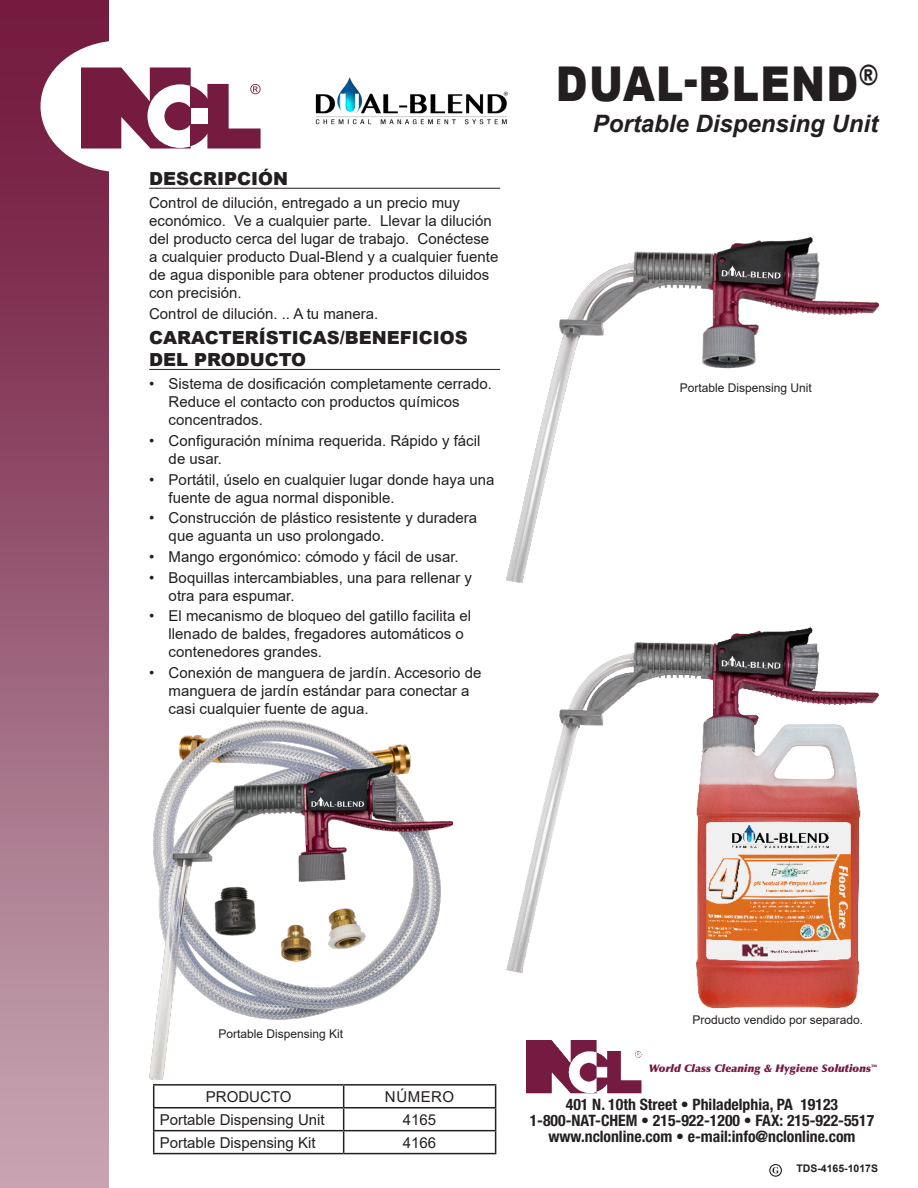
<style>
.page{position:relative;width:918px;height:1188px;background:#fff}
.page>*{position:absolute;margin:0;border:0;box-sizing:border-box;transform-origin:0 0}
.Product_Name{font:900 48px "Arial";letter-spacing:.035em;color:#231f20;scale:.85 1}
.Product_Subtitle{font:italic 700 24px "Arial";color:#231f20}
.Section_Heading{font:900 18px/21.6px "Arial";color:#231f20}
.t1{font:700 condensed 15.75px/16.4px "Helvetica Neue LT Std";color:#231f20;text-align:center}
.Body_Text{font:15px/18px "Arial";color:#231f20}
.MSDS_-_Subtitle{font:15px "Arial";color:#231f20}
.Bullet_Text{font:12px "Arial";color:#231f20}
.t2{font:italic 10.5px "Optima LT Std X Black";color:#751b40}
.Code_No{font:700 10.5px "Arial";color:#231f20}
</style>
<div class="page">
<div style="left:0;top:0;width:108px;height:1188px;background:linear-gradient(to bottom,#6d1137,#c6a7b3)"></div>
<div style="left:41px;top:41px;width:161px;height:131px;background:#fff;border-radius:50%"></div>
<svg style="left:81px;top:68px;width:180px;height:81px"></svg>
<div style="left:191px;top:108px;width:16px;height:16px;background:#fff"></div>
<img style="left:526px;top:1041px;width:116px;height:53px">
<hr style="left:149px;top:188px;width:351px;height:1px;background:#231f20">
<hr style="left:149px;top:369px;width:351px;height:1px;background:#231f20">
<hr style="left:153px;top:1084px;width:191px;height:2px;background:#231f20">
<hr style="left:344px;top:1084px;width:152px;height:2px;background:#231f20">
<hr style="left:153px;top:1107px;width:191px;height:1px;background:#231f20">
<hr style="left:344px;top:1107px;width:152px;height:1px;background:#231f20">
<hr style="left:153px;top:1130px;width:191px;height:1px;background:#231f20">
<svg style="left:153px;top:1086px;width:1px;height:67px"></svg>
<hr style="left:344px;top:1130px;width:152px;height:1px;background:#231f20">
<svg style="left:343px;top:1086px;width:1px;height:67px"></svg>
<svg style="left:495px;top:1086px;width:1px;height:67px"></svg>
<hr style="left:153px;top:1153px;width:191px;height:1px;background:#231f20">
<hr style="left:344px;top:1153px;width:152px;height:1px;background:#231f20">
<img style="left:315px;top:77px;width:193px;height:48px">
<img style="left:507px;top:238px;width:371px;height:344px">
<img style="left:149px;top:720px;width:303px;height:359px">
<svg style="left:772px;top:1167px;width:7px;height:6px"></svg>
<div style="left:769px;top:1164px;width:13px;height:13px;border:1px solid #231f20;border-radius:50%"></div>
<img style="left:507px;top:628px;width:371px;height:381px">
<p class="Section_Heading" style="left:149px;top:167px;width:140px">DESCRIPCIÓN</p>
<p class="Body_Text" style="left:149px;top:194px;width:351px">Control de dilución, entregado a un precio muy económico. Ve a cualquier parte. Llevar la dilución del producto cerca del lugar de trabajo. Conéctese a cualquier producto Dual-Blend y a cualquier fuente de agua disponible para obtener productos diluidos con precisión.</p>
<p class="Body_Text" style="left:149px;top:304px;width:231px">Control de dilución. .. A tu manera.</p>
<p class="Section_Heading" style="left:149px;top:326px;width:320px">CARACTERÍSTICAS/BENEFICIOS<br>DEL PRODUCTO</p>
<p class="Body_Text" style="left:169px;top:375px;width:325px;text-indent:-20px">• Sistema de dosificación completamente cerrado.<br>Reduce el contacto con productos químicos concentrados.</p>
<p class="Body_Text" style="left:169px;top:432px;width:313px;text-indent:-20px">• Configuración mínima requerida. Rápido y fácil de usar.</p>
<p class="Body_Text" style="left:169px;top:470px;width:328px;text-indent:-20px">• Portátil, úselo en cualquier lugar donde haya una fuente de agua normal disponible.</p>
<p class="Body_Text" style="left:169px;top:509px;width:310px;text-indent:-20px">• Construcción de plástico resistente y duradera que aguanta un uso prolongado.</p>
<p class="Body_Text" style="left:149px;top:548px;width:311px">• Mango ergonómico: cómodo y fácil de usar.</p>
<p class="Body_Text" style="left:169px;top:568px;width:305px;text-indent:-20px">• Boquillas intercambiables, una para rellenar y otra para espumar.</p>
<p class="Body_Text" style="left:169px;top:607px;width:304px;text-indent:-20px">• El mecanismo de bloqueo del gatillo facilita el llenado de baldes, fregadores automáticos o contenedores grandes.</p>
<p class="Body_Text" style="left:169px;top:664px;width:314px;text-indent:-20px">• Conexión de manguera de jardín. Accesorio de manguera de jardín estándar para conectar a casi cualquier fuente de agua.</p>
<p class="Product_Name" style="left:556px;top:49px;width:381px">DUAL-BLEND<sup>®</sup></p>
<p class="Product_Subtitle" style="left:593px;top:108px;width:287px">Portable Dispensing Unit</p>
<p class="Bullet_Text" style="left:680px;top:379px;width:134px">Portable Dispensing Unit</p>
<p class="Bullet_Text" style="left:218px;top:1025px;width:126px">Portable Dispensing Kit</p>
<p class="MSDS_-_Subtitle" style="left:206px;top:1086px;width:87px">PRODUCTO</p>
<p class="MSDS_-_Subtitle" style="left:385px;top:1086px;width:71px">NÚMERO</p>
<p class="MSDS_-_Subtitle" style="left:160px;top:1109px;width:167px">Portable Dispensing Unit</p>
<p class="MSDS_-_Subtitle" style="left:403px;top:1109px;width:35px">4165</p>
<p class="MSDS_-_Subtitle" style="left:160px;top:1132px;width:157px">Portable Dispensing Kit</p>
<p class="MSDS_-_Subtitle" style="left:403px;top:1132px;width:35px">4166</p>
<p class="Bullet_Text" style="left:692px;top:1012px;width:172px">Producto vendido por separado.</p>
<p class="t2" style="left:649px;top:1062px;width:230px">World Class Cleaning &amp; Hygiene Solutions<sup>™</sup></p>
<p class="t1" style="left:530px;top:1096px;width:346px">401 N. 10th Street • Philadelphia, PA 19123<br>1-800-NAT-CHEM • 215-922-1200 • FAX: 215-922-5517 www.nclonline.com • e-mail:info@nclonline.com</p>
<p class="Code_No" style="left:796px;top:1161px;width:83px">TDS-4165-1017S</p>
</div>
